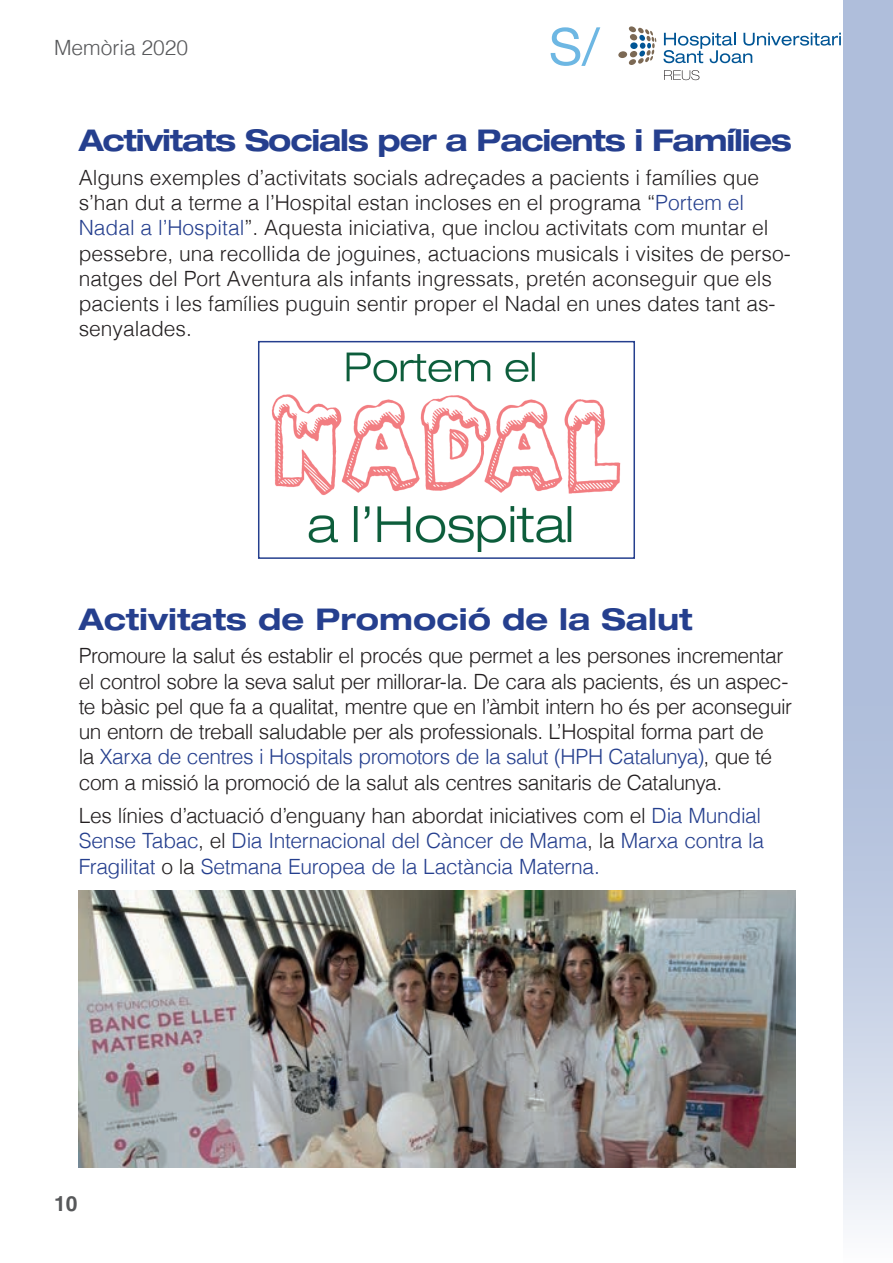
<style>
.page{position:relative;width:893px;height:1263px;background:#fff}
.page>*{position:absolute;margin:0;border:0;box-sizing:border-box;transform-origin:0 0}
.t1{font:700 expanded 30px "Helvetica Neue";letter-spacing:-.04em;color:#253f8e}
.t2{font:700 expanded 30px "Helvetica Neue";color:#253f8e}
.t3{font:300 21px/25.2px "Helvetica";color:#231f20}
.t4{font:300 21px/25.2px "Helvetica";letter-spacing:-.025em;color:#231f20}
.t5{font:300 21px/25.2px "Helvetica";letter-spacing:-.015em;color:#253f8e}
.t6{font:300 21px "Helvetica";color:#57585a}
.t7{font:700 21px "Helvetica";color:#57585a}
.s1{color:#253f8e}
.s2{color:#231f20}
</style>
<div class="page">
<svg style="left:551px;top:27px;width:49px;height:39px"></svg>
<div style="left:630px;top:42px;width:8px;height:7px;background:#005595;border-radius:50%"></div>
<div style="left:629px;top:26px;width:7px;height:6px;background:#7c6954;border-radius:3px"></div>
<div style="left:630px;top:34px;width:7px;height:7px;background:#7c6954;border-radius:50%"></div>
<div style="left:630px;top:51px;width:7px;height:7px;background:#7c6954;border-radius:50%"></div>
<div style="left:629px;top:59px;width:7px;height:6px;background:#7c6954;border-radius:3px"></div>
<svg style="left:638px;top:27px;width:18px;height:37px"></svg>
<div style="left:618px;top:51px;width:9px;height:7px;background:#7c6954;border-radius:50%"></div>
<svg style="left:663px;top:33px;width:178px;height:30px"></svg>
<svg style="left:664px;top:70px;width:35px;height:10px"></svg>
<img style="left:271px;top:352px;width:350px;height:200px">
<div style="left:258px;top:341px;width:377px;height:218px;border:2px solid #253f8e"></div>
<img style="left:79px;top:891px;width:716px;height:276px">
<svg style="left:843px;top:0;width:50px;height:1225px;fill:#afbedb"></svg>
<p class="t6" style="left:54px;top:30px;width:136px">Memòria 2020</p>
<h1 class="t1" style="left:79px;top:122px;width:715px">Activitats Socials per a Pacients i Famílies</h1>
<p class="t3" style="left:79px;top:163px;width:713px">Alguns exemples d’activitats socials adreçades a pacients i famílies que s’han dut a terme a l’Hospital estan incloses en el programa “<span class="s1">Portem el Nadal a l’Hospital</span>”. Aquesta iniciativa, que inclou activitats com muntar el pessebre, una recollida de joguines, actuacions musicals i visites de perso&shy;natges del Port Aventura als infants ingressats, pretén aconseguir que els pacients i les famílies puguin sentir proper el Nadal en unes dates tant as&shy;senyalades.</p>
<h1 class="t2" style="left:79px;top:600px;width:615px">Activitats de Promoció de la Salut</h1>
<p class="t4" style="left:79px;top:642px;width:715px">Promoure la salut és establir el procés que permet a les persones incrementar el control sobre la seva salut per millorar-la. De cara als pacients, és un aspec&shy;te bàsic pel que fa a qualitat, mentre que en l’àmbit intern ho és per aconseguir un entorn de treball saludable per als professionals. L’Hospital forma part de<br>la <span class="s1">Xarxa de centres i Hospitals promotors de la salut (HPH Catalunya)</span>, que té com a missió la promoció de la salut als centres sanitaris de Catalunya.</p>
<p class="t5" style="left:79px;top:802px;width:687px"><span class="s2">Les línies d’actuació d’enguany han abordat iniciatives com el</span> Dia Mundial<br>Sense Tabac<span class="s2">, el</span> Dia Internacional del Càncer de Mama<span class="s2">, la</span> Marxa contra la<br>Fragilitat <span class="s2">o la</span> Setmana Europea de la Lactància Materna.</p>
<p class="t7" style="left:54px;top:1191px;width:25px">10</p>
</div>
